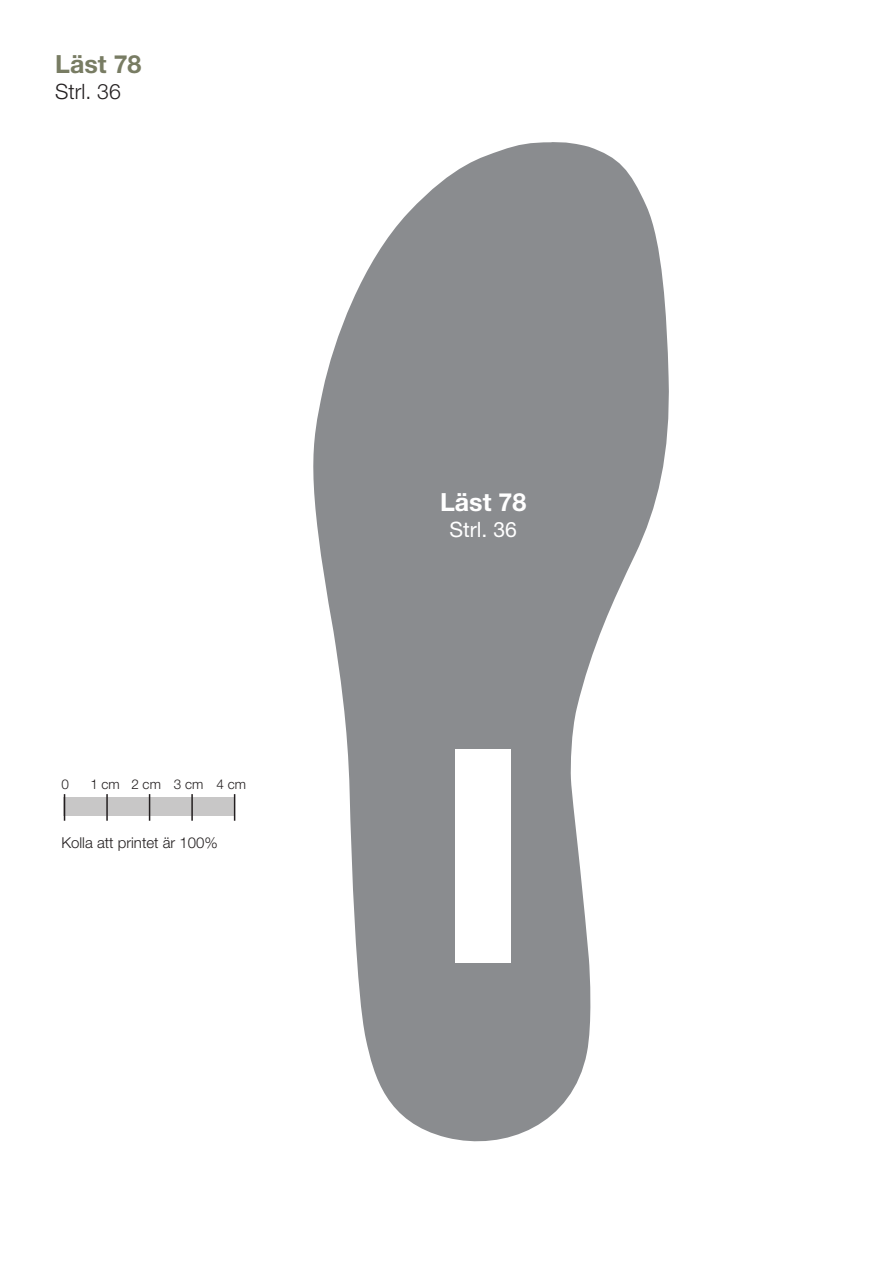
<style>
.page{position:relative;width:893px;height:1263px;background:#fff}
.page>*{position:absolute;margin:0;border:0;box-sizing:border-box;transform-origin:0 0}
.t1{font:700 25.05px "Helvetica Neue LT Std";color:#787c63}
.t2{font:700 25.05px "Helvetica Neue LT Std";color:#fff}
.t3{font:300 21.15px "Helvetica Neue LT Std";color:#231f20}
.t4{font:21.15px "Helvetica Neue LT Std";color:#fff}
.t5{font:300 15px "Helvetica Neue LT Std";color:#231f20}
.t6{font:300 13.5px "Helvetica Neue LT Std";color:#231f20}
</style>
<div class="page">
<svg style="left:313px;top:142px;width:356px;height:1000px;fill:#8a8c8f"></svg>
<img style="left:456px;top:749px;width:55px;height:213px">
<div style="left:64px;top:798px;width:170px;height:18px;background:#c8c7c7"></div>
<svg style="left:64px;top:794px;width:1px;height:27px"></svg>
<hr style="left:106px;top:794px;width:2px;height:27px;background:#231f20">
<svg style="left:149px;top:794px;width:1px;height:27px"></svg>
<hr style="left:191px;top:794px;width:2px;height:27px;background:#231f20">
<svg style="left:234px;top:794px;width:1px;height:27px"></svg>
<p class="t1" style="left:55px;top:49px;width:88px">Läst 78</p>
<p class="t3" style="left:55px;top:78px;width:67px">Strl. 36</p>
<p class="t6" style="left:61px;top:775px;width:9px">0</p>
<p class="t6" style="left:90px;top:775px;width:31px">1 cm</p>
<p class="t6" style="left:131px;top:775px;width:31px">2 cm</p>
<p class="t6" style="left:174px;top:775px;width:31px">3 cm</p>
<p class="t6" style="left:216px;top:775px;width:31px">4 cm</p>
<p class="t5" style="left:61px;top:834px;width:158px">Kolla att printet är 100%</p>
<p class="t2" style="left:440px;top:487px;width:88px">Läst 78</p>
<p class="t4" style="left:449px;top:516px;width:69px">Strl. 36</p>
</div>
